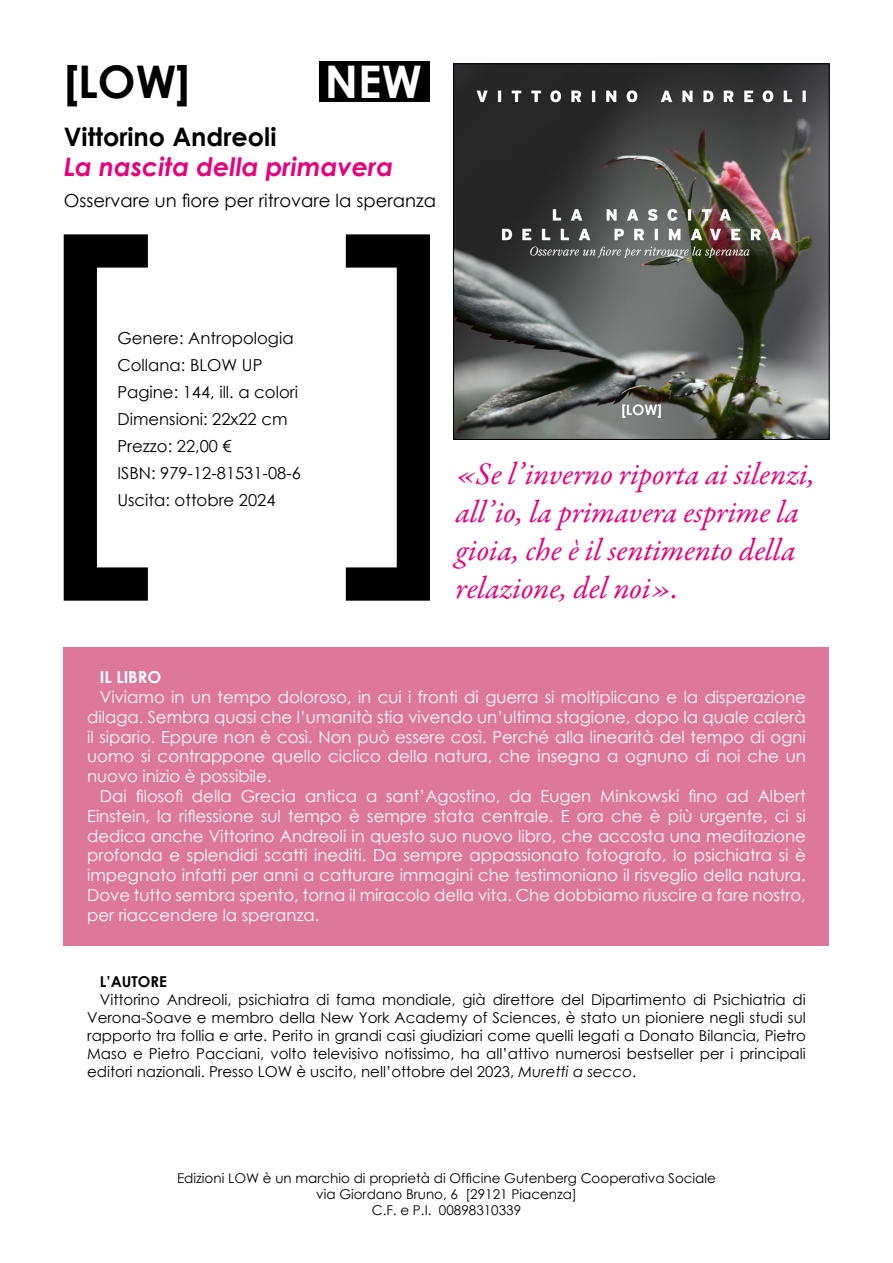
<style>
.page{position:relative;width:893px;height:1263px;background:#fff}
.page>*{position:absolute;margin:0;border:0;box-sizing:border-box;transform-origin:0 0}
.t1{font:700 45px "Century Gothic";color:#000}
.t2{font:700 45px "Century Gothic";color:#fff}
.t3{font:italic 31.5px/37.8px "Garamond Premr Pro";color:#e6007d}
.t4{font:italic 700 25.5px "Century Gothic";color:#e6007d}
.t5{font:700 25.5px "Century Gothic";color:#000}
.t6{font:18px "Century Gothic";color:#000}
.t7{font:16.5px/19.8px "Century Gothic";color:#fff;text-align:justify}
.t8{font:16.5px/27px "Century Gothic";color:#000}
.t9{font:700 16.5px "Century Gothic";color:#fff}
.t10{font:15px/18px "Century Gothic";color:#000;text-align:justify}
.t11{font:700 15px "Century Gothic";color:#000}
.t12{font:13.5px/16.2px "Century Gothic";color:#000;text-align:center}
.s1{font-style:italic}
</style>
<div class="page">
<div style="left:64px;top:647px;width:765px;height:298px;background:#dd789a"></div>
<img style="left:455px;top:66px;width:372px;height:372px">
<div style="left:453px;top:64px;width:376px;height:376px;border:1px solid #000"></div>
<svg style="left:64px;top:234px;width:84px;height:367px"></svg>
<svg style="left:346px;top:234px;width:84px;height:367px"></svg>
<div style="left:319px;top:61px;width:111px;height:41px;background:#000"></div>
<h1 class="t1" style="left:64px;top:47px;width:128px">[LOW]</h1>
<h3 class="t5" style="left:64px;top:117px;width:214px">Vittorino Andreoli</h3>
<h3 class="t4" style="left:64px;top:148px;width:331px">La nascita della primavera</h3>
<p class="t6" style="left:64px;top:188px;width:374px">Osservare un fiore per ritrovare la speranza</p>
<h1 class="t2" style="left:325px;top:47px;width:99px">NEW</h1>
<p class="t8" style="left:117px;top:324px;width:185px">Genere: Antropologia<br>Collana: BLOW UP<br>Pagine: 144, ill. a colori<br>Dimensioni: 22x22 cm<br>Prezzo: 22,00 €<br>ISBN: 979-12-81531-08-6<br>Uscita: ottobre 2024</p>
<h2 class="t3" style="left:456px;top:457px;width:361px">«Se l’inverno riporta ai silenzi, all’io, la primavera esprime la gioia, che è il sentimento della relazione, del noi».</h2>
<p class="t9" style="left:100px;top:665px;width:63px">IL LIBRO</p>
<p class="t7" style="left:87px;top:687px;width:720px;text-indent:13px">Viviamo in un tempo doloroso, in cui i fronti di guerra si moltiplicano e la disperazione dilaga. Sembra quasi che l’umanità stia vivendo un’ultima stagione, dopo la quale calerà il sipario. Eppure non è così. Non può essere così. Perché alla linearità del tempo di ogni uomo si contrappone quello ciclico della natura, che insegna a ognuno di noi che un nuovo inizio è possibile.</p>
<p class="t7" style="left:87px;top:786px;width:720px;text-indent:13px">Dai filosofi della Grecia antica a sant’Agostino, da Eugen Minkowski fino ad Albert Einstein, la riflessione sul tempo è sempre stata centrale. E ora che è più urgente, ci si dedica anche Vittorino Andreoli in questo suo nuovo libro, che accosta una meditazione profonda e splendidi scatti inediti. Da sempre appassionato fotografo, lo psichiatra si è impegnato infatti per anni a catturare immagini che testimoniano il risveglio della natura.<br>Dove tutto sembra spento, torna il miracolo della vita. Che dobbiamo riuscire a fare nostro, per riaccendere la speranza.</p>
<p class="t11" style="left:100px;top:970px;width:68px">L’AUTORE</p>
<p class="t10" style="left:87px;top:990px;width:720px;text-indent:13px">Vittorino Andreoli, psichiatra di fama mondiale, già direttore del Dipartimento di Psichiatria di Verona-Soave e membro della New York Academy of Sciences, è stato un pioniere negli studi sul rapporto tra follia e arte. Perito in grandi casi giudiziari come quelli legati a Donato Bilancia, Pietro Maso e Pietro Pacciani, volto televisivo notissimo, ha all’attivo numerosi bestseller per i principali editori nazionali. Presso LOW è uscito, nell’ottobre del 2023, <span class="s1">Muretti a secco</span>.</p>
<p class="t12" style="left:177px;top:1169px;width:540px">Edizioni LOW è un marchio di proprietà di Officine Gutenberg Cooperativa Sociale via Giordano Bruno, 6 [29121 Piacenza]<br>C.F. e P.I. 00898310339</p>
</div>
